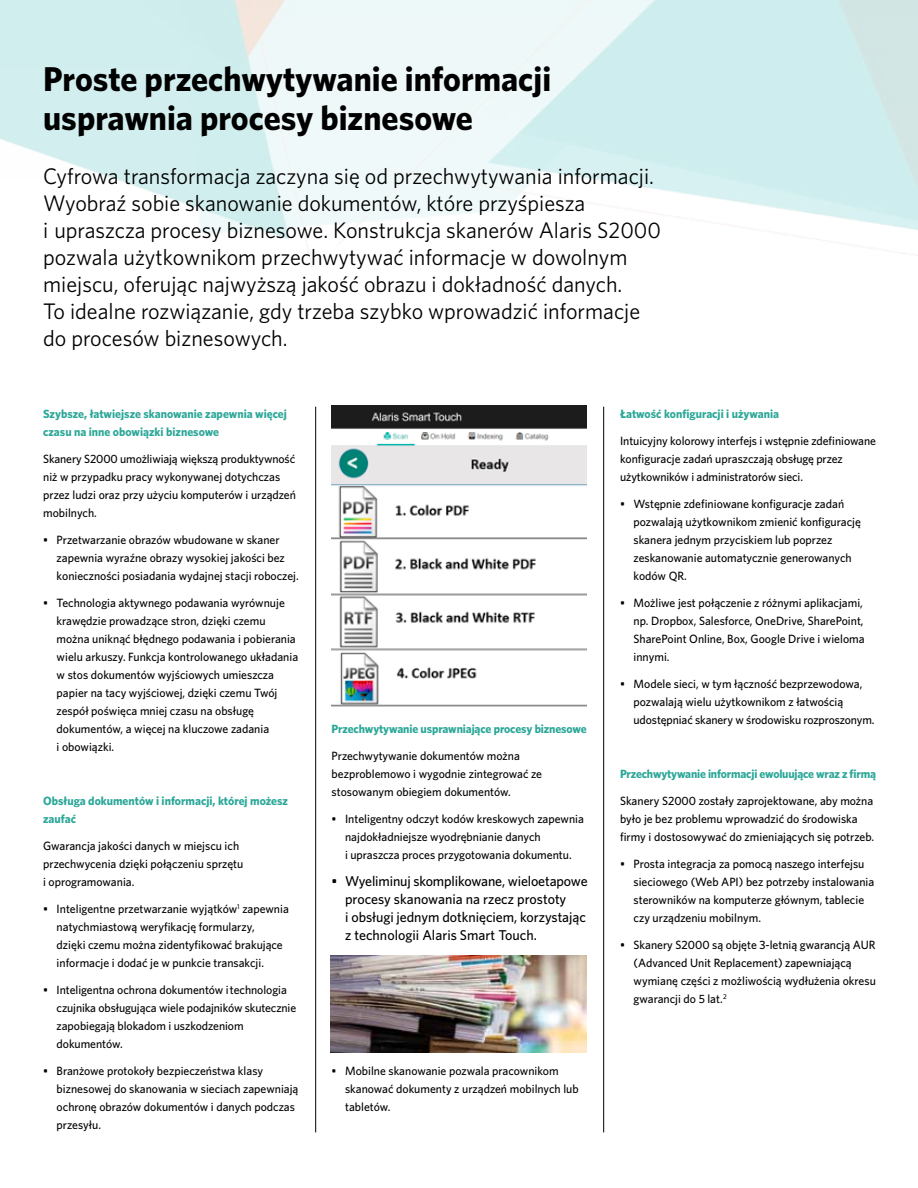
<style>
.page{position:relative;width:918px;height:1188px;background:#fff}
.page>*{position:absolute;margin:0;border:0;box-sizing:border-box;transform-origin:0 0}
.t1{font:700 34.5px/39px "Whitney";color:#000}
.t2{font:22.5px/27px "Whitney";color:#000}
.t3{font:500 14.25px/18px "Whitney";letter-spacing:-.005em;color:#000}
.t4{font:500 12px/18px "Whitney";color:#000}
.t5{font:700 12px/18px "Whitney";letter-spacing:-.01em;color:#2ba798}
</style>
<div class="page">
<hr style="left:315px;top:407px;width:1px;height:725px;background:#000">
<hr style="left:603px;top:407px;width:1px;height:725px;background:#000">
<img style="left:331px;top:956px;width:256px;height:97px">
<img style="left:331px;top:406px;width:255px;height:300px">
<h1 class="t1" style="left:43px;top:58px;width:510px">Proste przechwytywanie informacji usprawnia procesy biznesowe</h1>
<p class="t2" style="left:43px;top:162px;width:619px">Cyfrowa transformacja zaczyna się od przechwytywania informacji.<br>Wyobraź sobie skanowanie dokumentów, które przyśpiesza<br>i upraszcza procesy biznesowe. Konstrukcja skanerów Alaris S2000 pozwala użytkownikom przechwytywać informacje w dowolnym miejscu, oferując najwyższą jakość obrazu i dokładność danych.<br>To idealne rozwiązanie, gdy trzeba szybko wprowadzić informacje do procesów biznesowych.</p>
<p class="t5" style="left:43px;top:404px;width:245px">Szybsze, łatwiejsze skanowanie zapewnia więcej czasu na inne obowiązki biznesowe</p>
<p class="t4" style="left:43px;top:449px;width:254px">Skanery S2000 umożliwiają większą produktywność niż w przypadku pracy wykonywanej dotychczas przez ludzi oraz przy użyciu komputerów i urządzeń mobilnych.</p>
<p class="t4" style="left:57px;top:530px;width:244px;text-indent:-14px">• Przetwarzanie obrazów wbudowane w skaner zapewnia wyraźne obrazy wysokiej jakości bez konieczności posiadania wydajnej stacji roboczej.</p>
<p class="t4" style="left:57px;top:593px;width:243px;text-indent:-14px">• Technologia aktywnego podawania wyrównuje krawędzie prowadzące stron, dzięki czemu można uniknąć błędnego podawania i pobierania wielu arkuszy. Funkcja kontrolowanego układania w stos dokumentów wyjściowych umieszcza papier na tacy wyjściowej, dzięki czemu Twój zespół poświęca mniej czasu na obsługę dokumentów, a więcej na kluczowe zadania<br>i obowiązki.</p>
<p class="t5" style="left:43px;top:791px;width:246px">Obsługa dokumentów i informacji, której możesz zaufać</p>
<p class="t4" style="left:43px;top:836px;width:202px">Gwarancja jakości danych w miejscu ich przechwycenia dzięki połączeniu sprzętu i oprogramowania.</p>
<p class="t4" style="left:57px;top:899px;width:234px;text-indent:-13px">• Inteligentne przetwarzanie wyjątków<sup>1</sup> zapewnia natychmiastową weryfikację formularzy,<br>dzięki czemu można zidentyfikować brakujące informacje i dodać je w punkcie transakcji.</p>
<p class="t4" style="left:57px;top:980px;width:241px;text-indent:-14px">• Inteligentna ochrona dokumentów i technologia czujnika obsługująca wiele podajników skutecznie zapobiegają blokadom i uszkodzeniom dokumentów.</p>
<p class="t4" style="left:57px;top:1061px;width:243px;text-indent:-14px">• Branżowe protokoły bezpieczeństwa klasy biznesowej do skanowania w sieciach zapewniają ochronę obrazów dokumentów i danych podczas przesyłu.</p>
<p class="t5" style="left:332px;top:719px;width:257px">Przechwytywanie usprawniające procesy biznesowe</p>
<p class="t4" style="left:332px;top:746px;width:212px">Przechwytywanie dokumentów można bezproblemowo i wygodnie zintegrować ze stosowanym obiegiem dokumentów.</p>
<p class="t4" style="left:345px;top:809px;width:240px;text-indent:-14px">• Inteligentny odczyt kodów kreskowych zapewnia najdokładniejsze wyodrębnianie danych<br>i upraszcza proces przygotowania dokumentu.</p>
<p class="t3" style="left:345px;top:871px;width:244px;text-indent:-14px">• Wyeliminuj skomplikowane, wieloetapowe procesy skanowania na rzecz prostoty<br>i obsługi jednym dotknięciem, korzystając z technologii Alaris Smart Touch.</p>
<p class="t4" style="left:345px;top:1061px;width:235px;text-indent:-14px">• Mobilne skanowanie pozwala pracownikom skanować dokumenty z urządzeń mobilnych lub tabletów.</p>
<p class="t5" style="left:620px;top:404px;width:161px">Łatwość konfiguracji i używania</p>
<p class="t4" style="left:620px;top:431px;width:258px">Intuicyjny kolorowy interfejs i wstępnie zdefiniowane konfiguracje zadań upraszczają obsługę przez użytkowników i administratorów sieci.</p>
<p class="t4" style="left:634px;top:494px;width:229px;text-indent:-14px">• Wstępnie zdefiniowane konfiguracje zadań pozwalają użytkownikom zmienić konfigurację skanera jednym przyciskiem lub poprzez zeskanowanie automatycznie generowanych kodów QR.</p>
<p class="t4" style="left:634px;top:593px;width:233px;text-indent:-14px">• Możliwe jest połączenie z różnymi aplikacjami, np. Dropbox, Salesforce, OneDrive, SharePoint, SharePoint Online, Box, Google Drive i wieloma innymi.</p>
<p class="t4" style="left:634px;top:674px;width:243px;text-indent:-14px">• Modele sieci, w tym łączność bezprzewodowa, pozwalają wielu użytkownikom z łatwością udostępniać skanery w środowisku rozproszonym.</p>
<p class="t5" style="left:620px;top:764px;width:258px">Przechwytywanie informacji ewoluujące wraz z firmą</p>
<p class="t4" style="left:620px;top:791px;width:256px">Skanery S2000 zostały zaprojektowane, aby można było je bez problemu wprowadzić do środowiska firmy i dostosowywać do zmieniających się potrzeb.</p>
<p class="t4" style="left:634px;top:854px;width:242px;text-indent:-14px">• Prosta integracja za pomocą naszego interfejsu sieciowego (Web API) bez potrzeby instalowania sterowników na komputerze głównym, tablecie czy urządzeniu mobilnym.</p>
<p class="t4" style="left:634px;top:935px;width:244px;text-indent:-14px">• Skanery S2000 są objęte 3-letnią gwarancją AUR (Advanced Unit Replacement) zapewniającą wymianę części z możliwością wydłużenia okresu gwarancji do 5 lat.<sup>2</sup></p>
</div>
